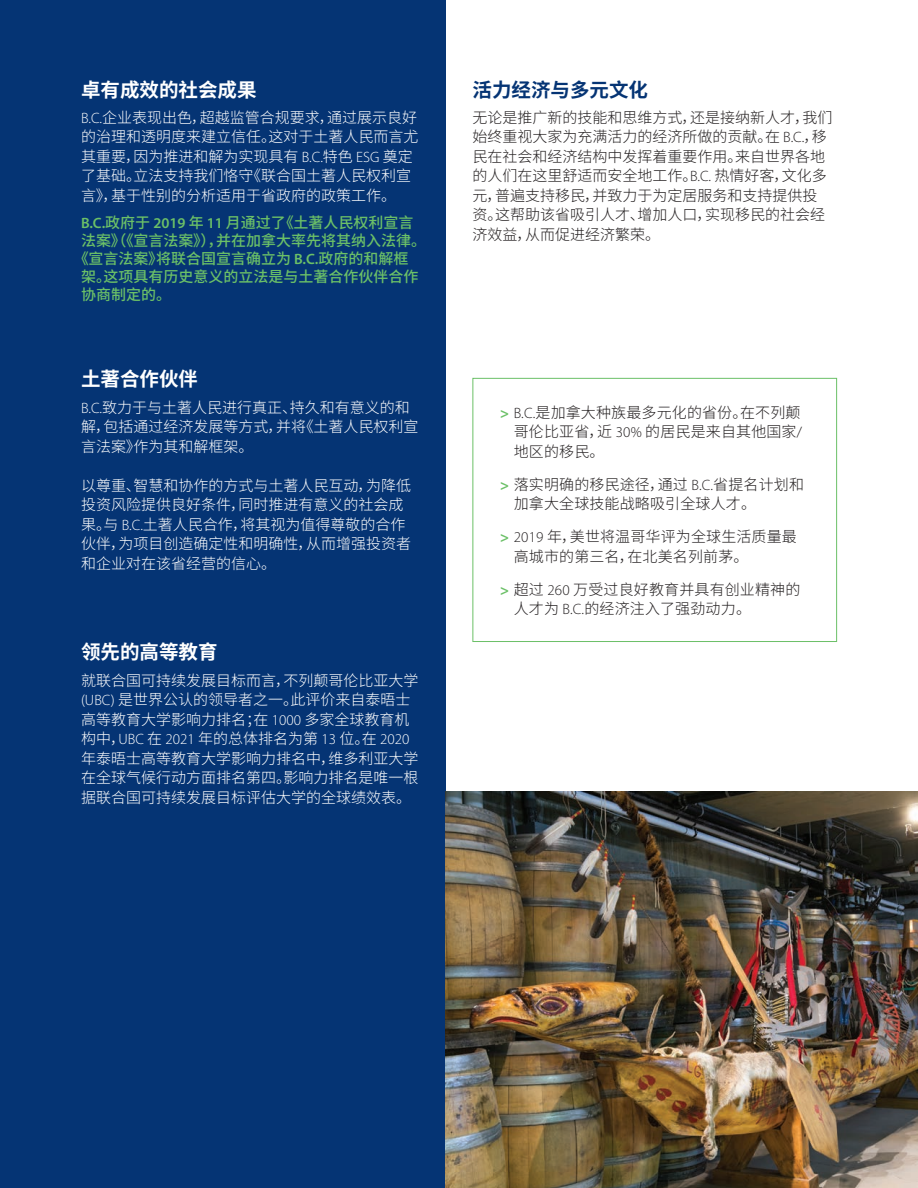
<style>
.page{position:relative;width:918px;height:1188px;background:#fff}
.page>*{position:absolute;margin:0;border:0;box-sizing:border-box;transform-origin:0 0}
.t1{font:700 19.5px "Noto Sans CJ Ksc";color:#fff}
.t2{font:700 19.5px "Noto Sans CJ Ksc";color:#053474}
.Body_Copy{font:300 15px/19.5px "Noto Sans CJ Ksc";color:#fff}
.Body_Copy-2{font:300 15px/19.5px "Noto Sans CJ Ksc";color:#231f20}
.Body_Copy-3{font:500 15px "Noto Sans CJ Ksc";color:#6bc067}
.s1{font-family:"Myriad Pro"}
.s2{font-family:"Myriad Pro";font-weight:600}
.s3{font-family:"Myriad Pro";font-weight:700;color:#6bc067}
</style>
<div class="page">
<div style="left:0;top:0;width:446px;height:1188px;background:#053474"></div>
<img style="left:446px;top:792px;width:472px;height:396px">
<div style="left:472px;top:378px;width:365px;height:264px;border:1px solid #6bc067"></div>
<h1 class="t1" style="left:81px;top:78px;width:177px">卓有成效的社会成果</h1>
<p class="Body_Copy" style="left:81px;top:108px;width:339px"><span class="s1">B.C.</span>企业表现出色，超越监管合规要求，通过展示良好的治理和透明度来建立信任。这对于土著人民而言尤其重要，因为推进和解为实现具有 <span class="s1">B.C.</span>特色 <span class="s1">ESG</span> 奠定了基础。立法支持我们恪守《联合国土著人民权利宣言》，基于性别的分析适用于省政府的政策工作。</p>
<p class="Body_Copy-3" style="left:81px;top:214px;width:334px"><span class="s2">B.C.</span>政府于 <span class="s2">2019</span> 年 <span class="s2">11</span> 月通过了《土著人民权利宣言</p>
<p class="Body_Copy-3" style="left:81px;top:232px;width:347px">法案》（《宣言法案》），并在加拿大率先将其纳入法律。</p>
<p class="Body_Copy-3" style="left:74px;top:250px;width:336px">《宣言法案》将联合国宣言确立为 <span class="s2">B.C.</span>政府的和解框</p>
<p class="Body_Copy-3" style="left:81px;top:268px;width:339px">架。这项具有历史意义的立法是与土著合作伙伴合作</p>
<p class="Body_Copy-3" style="left:81px;top:286px;width:92px">协商制定的。</p>
<h1 class="t1" style="left:81px;top:368px;width:118px">土著合作伙伴</h1>
<p class="Body_Copy" style="left:81px;top:398px;width:339px"><span class="s1">B.C.</span>致力于与土著人民进行真正、持久和有意义的和解，包括通过经济发展等方式，并将《土著人民权利宣言法案》作为其和解框架。</p>
<p class="Body_Copy" style="left:81px;top:476px;width:331px">以尊重、智慧和协作的方式与土著人民互动，为降低投资风险提供良好条件，同时推进有意义的社会成果。与 <span class="s1">B.C.</span>土著人民合作，将其视为值得尊敬的合作伙伴，为项目创造确定性和明确性，从而增强投资者和企业对在该省经营的信心。</p>
<h1 class="t1" style="left:81px;top:641px;width:138px">领先的高等教育</h1>
<p class="Body_Copy" style="left:81px;top:671px;width:339px">就联合国可持续发展目标而言，不列颠哥伦比亚大学<span class="s1">(UBC)</span> 是世界公认的领导者之一。此评价来自泰晤士高等教育大学影响力排名；在 <span class="s1">1000</span> 多家全球教育机构中，<span class="s1">UBC</span> 在 <span class="s1">2021</span> 年的总体排名为第 <span class="s1">13</span> 位。在 <span class="s1">2020</span>年泰晤士高等教育大学影响力排名中，维多利亚大学在全球气候行动方面排名第四。影响力排名是唯一根据联合国可持续发展目标评估大学的全球绩效表。</p>
<h1 class="t2" style="left:472px;top:78px;width:177px">活力经济与多元文化</h1>
<p class="Body_Copy-2" style="left:472px;top:108px;width:361px">无论是推广新的技能和思维方式，还是接纳新人才，我们始终重视大家为充满活力的经济所做的贡献。在 <span class="s1">B.C.</span>，移民在社会和经济结构中发挥着重要作用。来自世界各地的人们在这里舒适而安全地工作。<span class="s1">B.C.</span> 热情好客，文化多元，普遍支持移民，并致力于为定居服务和支持提供投资。这帮助该省吸引人才、增加人口，实现移民的社会经济效益，从而促进经济繁荣。</p>
<p class="Body_Copy-2" style="left:514px;top:403px;width:290px;text-align:justify;text-indent:-14px"><span class="s3">&gt;</span> <span class="s1">B.C.</span>是加拿大种族最多元化的省份。在不列颠哥伦比亚省，近 <span class="s1">30%</span> 的居民是来自其他国家<span class="s1">/</span>地区的移民。</p>
<p class="Body_Copy-2" style="left:514px;top:475px;width:292px;text-indent:-14px"><span class="s3">&gt;</span> 落实明确的移民途径，通过 <span class="s1">B.C.</span>省提名计划和加拿大全球技能战略吸引全球人才。</p>
<p class="Body_Copy-2" style="left:514px;top:527px;width:285px;text-indent:-14px"><span class="s3">&gt;</span> <span class="s1">2019</span> 年，美世将温哥华评为全球生活质量最高城市的第三名，在北美名列前茅。</p>
<p class="Body_Copy-2" style="left:514px;top:580px;width:288px;text-indent:-14px"><span class="s3">&gt;</span> 超过 <span class="s1">260</span> 万受过良好教育并具有创业精神的人才为 <span class="s1">B.C.</span>的经济注入了强劲动力。</p>
</div>
